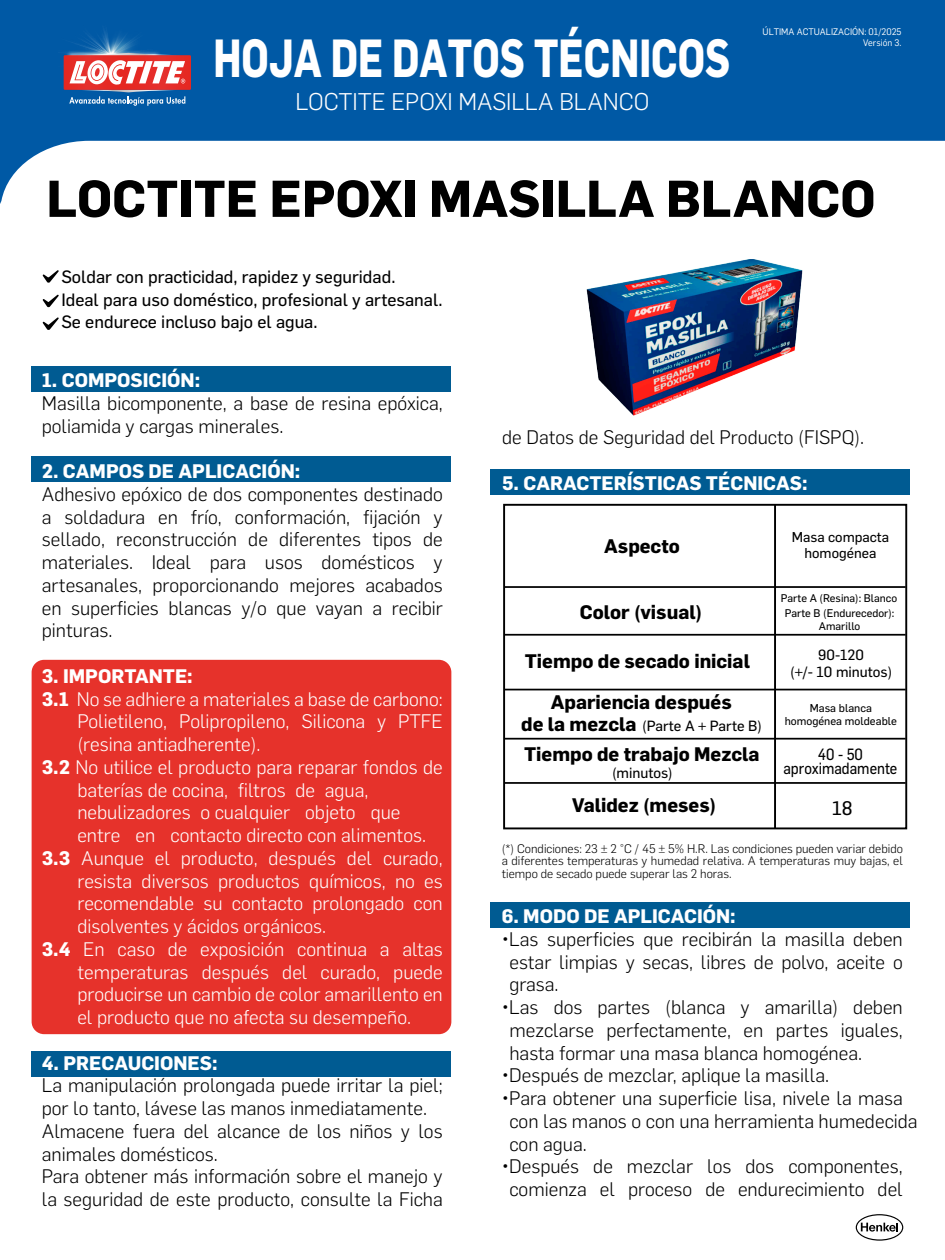
<style>
.page{position:relative;width:945px;height:1260px;background:#fff}
.page>*{position:absolute;margin:0;border:0;box-sizing:border-box;transform-origin:0 0}
.t1{font:700 52.68px "Flama";color:#fff;scale:.75 1}
.t2{font:700 50.75px "Flama";color:#000}
.t3{font:300 23.62px "Flama";color:#fff}
.t4{font:300 19.25px/22.8px "Flama";color:#000;text-align:justify}
.t5{font:300 19.25px "Flama";color:#fff}
.t6{font:700 19.25px "Flama";color:#fff}
.t7{font:700 19.25px/40.2px "Flama";color:#000;text-align:center}
.t8{font:19.25px "Flama Basic";color:#000}
.t9{font:17.5px/22.8px "Flama Basic";color:#000}
.t10{font:15.92px/14.5px "Flama Basic";color:#000;text-align:center;scale:.9 1}
.t11{font:14.53px/17.2px "Flama Basic";color:#000;text-align:center}
.t12{font:14px/15.8px "Flama Basic";color:#000;text-align:center}
.t13{font:300 12.25px/12.2px "Flama";color:#000;text-align:justify}
.t14{font:11.2px/13.3px "Flama Basic";color:#000;text-align:center}
.t15{font:11.03px/14.5px "Flama Basic";color:#000;text-align:center}
.t16{font:9.28px/10.8px "Flama";color:#fff;text-align:right}
.s1{font-weight:700}
.s2{font-family:"Flama";font-weight:700;font-size:19.25px}
</style>
<div class="page">
<svg style="left:0;top:0;width:945px;height:204px;fill:#0059a5"></svg>
<img style="left:58px;top:26px;width:126px;height:70px">
<svg style="left:64px;top:53px;width:127px;height:53px"></svg>
<div style="left:32px;top:366px;width:419px;height:26px;background:#005b92"></div>
<div style="left:490px;top:469px;width:420px;height:26px;background:#005b92"></div>
<div style="left:490px;top:902px;width:420px;height:26px;background:#005b92"></div>
<div style="left:32px;top:456px;width:419px;height:26px;background:#005b92"></div>
<div style="left:32px;top:660px;width:419px;height:374px;background:#e6322b;border-radius:12px"></div>
<div style="left:32px;top:1051px;width:419px;height:26px;background:#005b92"></div>
<svg style="left:503px;top:503px;width:405px;height:327px"></svg>
<hr style="left:774px;top:504px;width:2px;height:325px;background:#000">
<hr style="left:504px;top:586px;width:402px;height:2px;background:#000">
<hr style="left:504px;top:634px;width:402px;height:2px;background:#000">
<hr style="left:504px;top:689px;width:402px;height:1px;background:#000">
<hr style="left:504px;top:738px;width:402px;height:2px;background:#000">
<hr style="left:504px;top:782px;width:402px;height:2px;background:#000">
<svg style="left:43px;top:270px;width:16px;height:13px"></svg>
<svg style="left:43px;top:295px;width:16px;height:12px"></svg>
<svg style="left:43px;top:317px;width:16px;height:13px"></svg>
<svg style="left:856px;top:1214px;width:47px;height:27px"></svg>
<img style="left:586px;top:259px;width:217px;height:156px">
<h1 class="t1" style="left:213px;top:20px;width:691px">HOJA DE DATOS TÉCNICOS</h1>
<p class="t3" style="left:296px;top:86px;width:355px">LOCTITE EPOXI MASILLA BLANCO</p>
<p class="t16" style="left:763px;top:26px;width:140px">ÚLTIMA ACTUALIZACIÓN: 01/2025<br>Versión 3.</p>
<h2 class="t2" style="left:46px;top:162px;width:831px">LOCTITE EPOXI MASILLA BLANCO</h2>
<p class="t9" style="left:61px;top:264px;width:383px">Soldar con practicidad, rapidez y seguridad.<br>Ideal para uso doméstico, profesional y artesanal.<br>Se endurece incluso bajo el agua.</p>
<p class="t6" style="left:42px;top:366px;width:160px">1. COMPOSICIÓN:</p>
<p class="t4" style="left:42px;top:391px;width:402px">Masilla bicomponente, a base de resina epóxica, poliamida y cargas minerales.</p>
<p class="t6" style="left:42px;top:457px;width:260px">2. CAMPOS DE APLICACIÓN:</p>
<p class="t4" style="left:42px;top:482px;width:403px">Adhesivo epóxico de dos componentes destinado a soldadura en frío, conformación, fijación y sellado, reconstrucción de diferentes tipos de materiales. Ideal para usos domésticos y artesanales, proporcionando mejores acabados en superficies blancas y/o que vayan a recibir pinturas.</p>
<p class="t6" style="left:42px;top:662px;width:152px">3. IMPORTANTE:</p>
<p class="t5" style="left:42px;top:686px;width:403px"><span class="s1">3.1</span> No se adhiere a materiales a base de carbono:</p>
<p class="t5" style="left:77px;top:709px;width:367px">Polietileno, Polipropileno, Silicona y PTFE</p>
<p class="t5" style="left:77px;top:731px;width:185px">(resina antiadherente).</p>
<p class="t5" style="left:42px;top:754px;width:402px"><span class="s1">3.2</span> No utilice el producto para reparar fondos de</p>
<p class="t5" style="left:77px;top:777px;width:293px">baterías de cocina, filtros de agua,</p>
<p class="t5" style="left:77px;top:800px;width:325px">nebulizadores o cualquier objeto que</p>
<p class="t5" style="left:77px;top:822px;width:350px">entre en contacto directo con alimentos.</p>
<p class="t5" style="left:42px;top:845px;width:402px"><span class="s1">3.3</span> Aunque el producto, después del curado,</p>
<p class="t5" style="left:77px;top:868px;width:367px">resista diversos productos químicos, no es</p>
<p class="t5" style="left:77px;top:891px;width:367px">recomendable su contacto prolongado con</p>
<p class="t5" style="left:77px;top:913px;width:250px">disolventes y ácidos orgánicos.</p>
<p class="t5" style="left:42px;top:936px;width:402px"><span class="s1">3.4</span> En caso de exposición continua a altas</p>
<p class="t5" style="left:77px;top:959px;width:367px">temperaturas después del curado, puede</p>
<p class="t5" style="left:77px;top:982px;width:367px">producirse un cambio de color amarillento en</p>
<p class="t5" style="left:77px;top:1004px;width:335px">el producto que no afecta su desempeño.</p>
<p class="t6" style="left:42px;top:1049px;width:177px">4. PRECAUCIONES:</p>
<p class="t4" style="left:42px;top:1073px;width:403px;text-align:left">La manipulación prolongada puede irritar la piel; por lo tanto, lávese las manos inmediatamente.<br>Almacene fuera del alcance de los niños y los animales domésticos.<br>Para obtener más información sobre el manejo y la seguridad de este producto, consulte la Ficha</p>
<p class="t4" style="left:502px;top:425px;width:364px">de Datos de Seguridad del Producto (FISPQ).</p>
<p class="t6" style="left:502px;top:469px;width:307px">5. CARACTERÍSTICAS TÉCNICAS:</p>
<p class="t7" style="left:604px;top:524px;width:77px">Aspecto</p>
<p class="t7" style="left:580px;top:591px;width:124px">Color (visual)</p>
<p class="t7" style="left:525px;top:640px;width:227px">Tiempo de secado inicial<br>Apariencia después</p>
<p class="t11" style="left:521px;top:717px;width:242px"><span class="s2">de la mezcla</span> (Parte A + Parte B)</p>
<p class="t7" style="left:524px;top:733px;width:237px">Tiempo de trabajo Mezcla</p>
<p class="t11" style="left:612px;top:764px;width:62px">(minutos)</p>
<p class="t7" style="left:572px;top:783px;width:146px">Validez (meses)</p>
<p class="t12" style="left:792px;top:528px;width:99px">Masa compacta homogénea</p>
<p class="t15" style="left:781px;top:590px;width:118px">Parte A (Resina): Blanco<br>Parte B (Endurecedor):</p>
<p class="t15" style="left:819px;top:618px;width:43px">Amarillo</p>
<p class="t11" style="left:790px;top:645px;width:104px">90-120<br>(+/- 10 minutos)</p>
<p class="t14" style="left:785px;top:700px;width:114px">Masa blanca homogénea moldeable</p>
<p class="t10" style="left:783px;top:746px;width:128px">40 - 50 aproximadamente</p>
<p class="t8" style="left:832px;top:795px;width:22px">18</p>
<p class="t13" style="left:502px;top:842px;width:403px">(*) Condiciones: 23 ± 2 °C / 45 ± 5% H.R. Las condiciones pueden variar debido a diferentes temperaturas y humedad relativa. A temperaturas muy bajas, el tiempo de secado puede superar las 2 horas.</p>
<p class="t6" style="left:502px;top:902px;width:235px">6. MODO DE APLICACIÓN:</p>
<p class="t4" style="left:509px;top:927px;width:395px;text-indent:-8px">•Las superficies que recibirán la masilla deben estar limpias y secas, libres de polvo, aceite o grasa.</p>
<p class="t4" style="left:509px;top:995px;width:395px;text-indent:-8px">•Las dos partes (blanca y amarilla) deben mezclarse perfectamente, en partes iguales, hasta formar una masa blanca homogénea.</p>
<p class="t4" style="left:502px;top:1063px;width:329px">•Después de mezclar, aplique la masilla.</p>
<p class="t4" style="left:509px;top:1086px;width:395px;text-indent:-8px">•Para obtener una superficie lisa, nivele la masa con las manos o con una herramienta mojada en agua.</p>
<p class="t4" style="left:502px;top:1154px;width:402px;text-align:center">•Después de mezclar los dos componentes, comienza el proceso de endurecimiento del</p>
<p class="t4" style="left:819px;top:1109px;width:100px">humedecida</p>
<p class="t4" style="left:509px;top:1131px;width:79px">con agua.</p>
</div>
